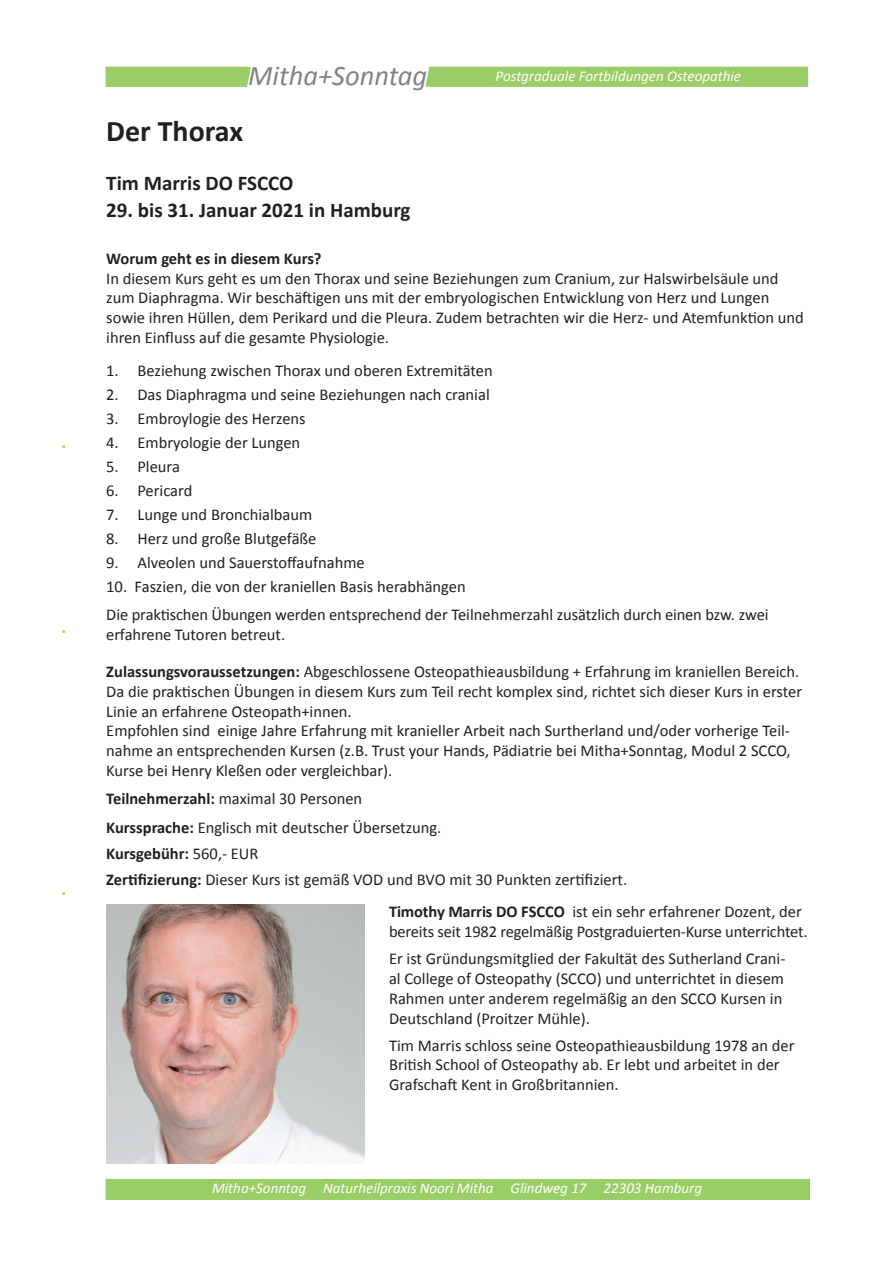
<style>
.page{position:relative;width:893px;height:1263px;background:#fff}
.page>*{position:absolute;margin:0;border:0;box-sizing:border-box;transform-origin:0 0}
.t1{font:700 30px "Calibri";color:#231f20}
.t2{font:italic 28.5px "Calibri";color:#808285}
.t3{font:27px "Calibri";color:#bdd63e}
.t4{font:700 21px "Calibri";color:#231f20}
.t5{font:16.5px/19.8px "Calibri";color:#231f20}
.t6{font:700 16.5px "Calibri";color:#231f20}
.t7{font:italic 15px "Calibri";color:#fff}
.s1{font-weight:700}
</style>
<div class="page">
<div style="left:106px;top:1179px;width:704px;height:20px;background:#99cd65"></div>
<div style="left:106px;top:67px;width:140px;height:20px;background:#99cd65;border:1px solid #99cd65"></div>
<div style="left:430px;top:67px;width:378px;height:20px;background:#99cd65;border:1px solid #99cd65"></div>
<svg style="left:425px;top:66px;width:10px;height:21px"></svg>
<svg style="left:241px;top:66px;width:10px;height:21px"></svg>
<img style="left:106px;top:904px;width:259px;height:259px">
<h3 class="t3" style="left:60px;top:422px;width:8px">.</h3>
<h3 class="t3" style="left:60px;top:607px;width:8px">.</h3>
<h3 class="t3" style="left:60px;top:869px;width:8px">.</h3>
<h2 class="t2" style="left:248px;top:56px;width:180px">Mitha+Sonntag</h2>
<p class="t7" style="left:496px;top:66px;width:247px">Postgraduale Fortbildungen Osteopathie</p>
<h1 class="t1" style="left:106px;top:112px;width:138px">Der Thorax</h1>
<p class="t4" style="left:106px;top:170px;width:189px">Tim Marris DO FSCCO</p>
<p class="t4" style="left:106px;top:197px;width:306px">29. bis 31. Januar 2021 in Hamburg</p>
<p class="t6" style="left:106px;top:248px;width:217px">Worum geht es in diesem Kurs?</p>
<p class="t5" style="left:106px;top:268px;width:699px">In diesem Kurs geht es um den Thorax und seine Beziehungen zum Cranium, zur Halswirbelsäule und zum Diaphragma. Wir beschäftigen uns mit der embryologischen Entwicklung von Herz und Lungen sowie ihren Hüllen, dem Perikard und die Pleura. Zudem betrachten wir die Herz- und Atemfunktion und ihren Einfluss auf die gesamte Physiologie.</p>
<p class="t5" style="left:106px;top:360px;width:388px">1. Beziehung zwischen Thorax und oberen Extremitäten</p>
<p class="t5" style="left:106px;top:384px;width:385px">2. Das Diaphragma und seine Beziehungen nach cranial</p>
<p class="t5" style="left:106px;top:408px;width:201px">3. Embroylogie des Herzens</p>
<p class="t5" style="left:106px;top:432px;width:196px">4. Embryologie der Lungen</p>
<p class="t5" style="left:106px;top:456px;width:75px">5. Pleura</p>
<p class="t5" style="left:106px;top:480px;width:88px">6. Pericard</p>
<p class="t5" style="left:106px;top:504px;width:208px">7. Lunge und Bronchialbaum</p>
<p class="t5" style="left:106px;top:529px;width:212px">8. Herz und große Blutgefäße</p>
<p class="t5" style="left:106px;top:553px;width:260px">9. Alveolen und Sauerstoffaufnahme</p>
<p class="t5" style="left:106px;top:572px;width:664px;line-height:28.3px">10. Faszien, die von der kraniellen Basis herabhängen<br>Die praktischen Übungen werden entsprechend der Teilnehmerzahl zusätzlich durch einen bzw. zwei</p>
<p class="t5" style="left:106px;top:625px;width:180px">erfahrene Tutoren betreut.</p>
<p class="t5" style="left:106px;top:662px;width:697px"><span class="s1">Zulassungsvoraussetzungen:</span> Abgeschlossene Osteopathieausbildung + Erfahrung im kraniellen Bereich.<br>Da die praktischen Übungen in diesem Kurs zum Teil recht komplex sind, richtet sich dieser Kurs in erster Linie an erfahrene Osteopath+innen.<br>Empfohlen sind einige Jahre Erfahrung mit kranieller Arbeit nach Surtherland und/oder vorherige Teil&shy;nahme an entsprechenden Kursen (z.B. Trust your Hands, Pädiatrie bei Mitha+Sonntag, Modul 2 SCCO, Kurse bei Henry Kleßen oder vergleichbar).</p>
<p class="t5" style="left:106px;top:785px;width:337px;line-height:28.3px"><span class="s1">Teilnehmerzahl:</span> maximal 30 Personen<br><span class="s1">Kurssprache:</span> Englisch mit deutscher Übersetzung.</p>
<p class="t5" style="left:106px;top:840px;width:522px;line-height:26.1px"><span class="s1">Kursgebühr:</span> 560,- EUR<br><span class="s1">Zertifizierung:</span> Dieser Kurs ist gemäß VOD und BVO mit 30 Punkten zertifiziert.</p>
<p class="t5" style="left:389px;top:902px;width:420px"><span class="s1">Timothy Marris DO FSCCO</span> ist ein sehr erfahrener Dozent, der bereits seit 1982 regelmäßig Postgraduierten-Kurse unterrichtet.</p>
<p class="t5" style="left:389px;top:949px;width:398px">Er ist Gründungsmitglied der Fakultät des Sutherland Crani&shy;al College of Osteopathy (SCCO) und unterrichtet in diesem Rahmen unter anderem regelmäßig an den SCCO Kursen in Deutschland (Proitzer Mühle).</p>
<p class="t5" style="left:389px;top:1035px;width:407px">Tim Marris schloss seine Osteopathieausbildung 1978 an der<br>British School of Osteopathy ab. Er lebt und arbeitet in der<br>Grafschaft Kent in Großbritannien.</p>
<p class="t7" style="left:212px;top:1178px;width:492px">Mitha+Sonntag Naturheilpraxis Noori Mitha Glindweg 17 22303 Hamburg</p>
</div>
